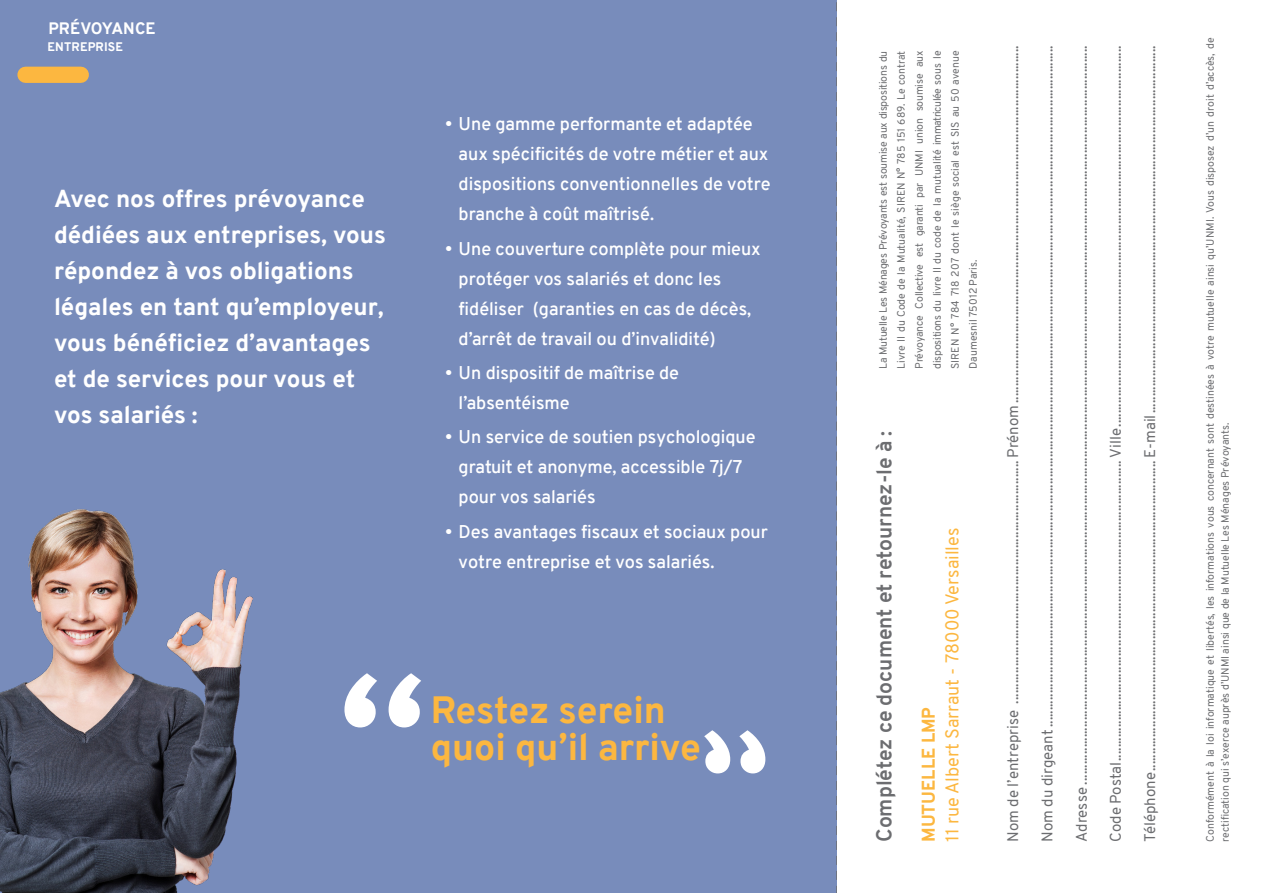
<style>
.page{position:relative;width:1263px;height:893px;background:#fff}
.page>*{position:absolute;margin:0;border:0;box-sizing:border-box;transform-origin:0 0}
.t1{font:800 184.5px "Overpass";color:#fff}
.t2{font:800 37.2px/37.2px "Overpass";color:#fcb740}
.t3{font:800 24px/36px "Overpass";color:#fff}
.t4{font:700 21px "Overpass";color:#6c6d70}
.t5{font:600 18px/30px "Overpass";color:#fff}
.t6{font:18px "Overpass";color:#fcb740}
.t7{font:800 18px "Overpass";color:#fcb740}
.t8{font:800 16.2px "Overpass";letter-spacing:.01em;color:#fff}
.t9{font:15px "Overpass";color:#6c6d70}
.t10{font:800 12.15px "Overpass";letter-spacing:.01em;color:#fff}
.t11{font:10.5px/18px "Overpass";color:#6c6d70}
</style>
<div class="page">
<div style="left:0;top:0;width:839px;height:893px;background:#788cbb"></div>
<svg style="left:836px;top:0;width:2px;height:893px"></svg>
<div style="left:838px;top:0;width:425px;height:893px;background:#fff"></div>
<img style="left:0;top:509px;width:253px;height:384px">
<div style="left:26px;top:67px;width:55px;height:16px;background:#fcb740"></div>
<p class="t8" style="left:48px;top:17px;width:109px">PRÉVOYANCE</p>
<p class="t10" style="left:47px;top:39px;width:77px">ENTREPRISE</p>
<h3 class="t3" style="left:54px;top:181px;width:333px">Avec nos offres prévoyance dédiées aux entreprises, vous répondez à vos obligations légales en tant qu’employeur, vous bénéficiez d’avantages et de services pour vous et vos salariés :</h3>
<p class="t5" style="left:459px;top:109px;width:314px;text-indent:-14px">• Une gamme performante et adaptée aux spécificités de votre métier et aux dispositions conventionnelles de votre branche à coût maîtrisé.</p>
<p class="t5" style="left:459px;top:234px;width:304px;text-indent:-14px">• Une couverture complète pour mieux protéger vos salariés et donc les fidéliser (garanties en cas de décès, d’arrêt de travail ou d’invalidité)</p>
<p class="t5" style="left:459px;top:358px;width:222px;text-indent:-14px">• Un dispositif de maîtrise de l’absentéisme</p>
<p class="t5" style="left:459px;top:422px;width:298px;text-indent:-14px">• Un service de soutien psychologique gratuit et anonyme, accessible 7j/7 pour vos salariés</p>
<p class="t5" style="left:459px;top:516px;width:311px;text-indent:-14px">• Des avantages fiscaux et sociaux pour votre entreprise et vos salariés.</p>
<h1 class="t1" style="left:338px;top:609px;width:91px">“</h1>
<h2 class="t2" style="left:431px;top:691px;width:272px">Restez serein quoi qu’il arrive</h2>
<p class="t11" style="left:874px;top:369px;width:320px;text-align:justify;rotate:-90deg">La Mutuelle Les Ménages Prévoyants est soumise aux dispositions du Livre II du Code de la Mutualité, SIREN N° 785 151 689. Le contrat Prévoyance Collective est garanti par UNMI union soumise aux dispositions du livre II du code de la mutualité immatriculée sous le SIREN N° 784 718 207 dont le siège social est SIS au 50 avenue Daumesnil 75012 Paris.</p>
<h3 class="t4" style="left:869px;top:842px;width:413px;rotate:-90deg">Complétez ce document et retournez-le à :</h3>
<p class="t7" style="left:915px;top:842px;width:136px;rotate:-90deg">MUTUELLE LMP</p>
<p class="t6" style="left:939px;top:842px;width:316px;rotate:-90deg">11 rue Albert Sarraut - 78000 Versailles</p>
<p class="t9" style="left:1002px;top:842px;width:798px;rotate:-90deg">Nom de l’entreprise ........................................................................ Prénom..........................................................................................................</p>
<p class="t9" style="left:1036px;top:842px;width:798px;rotate:-90deg">Nom du dirgeant ..........................................................................................................................................................................................................</p>
<p class="t9" style="left:1071px;top:842px;width:798px;rotate:-90deg">Adresse ...........................................................................................................................................................................................................................</p>
<p class="t9" style="left:1105px;top:842px;width:798px;rotate:-90deg">Code Postal......................................................................................... Ville.................................................................................................................</p>
<p class="t9" style="left:1139px;top:842px;width:798px;rotate:-90deg">Téléphone............................................................................................ E-mail.............................................................................................................</p>
<p class="t11" style="left:1203px;top:842px;width:806px;line-height:15px;rotate:-90deg">Conformément à la loi informatique et libertés, les informations vous concernant sont destinées à votre mutuelle ainsi qu’UNMI. Vous disposez d’un droit d’accès, de rectification qui s’exerce auprès d’UNMI ainsi que de la Mutuelle Les Ménages Prévoyants.</p>
</div>
